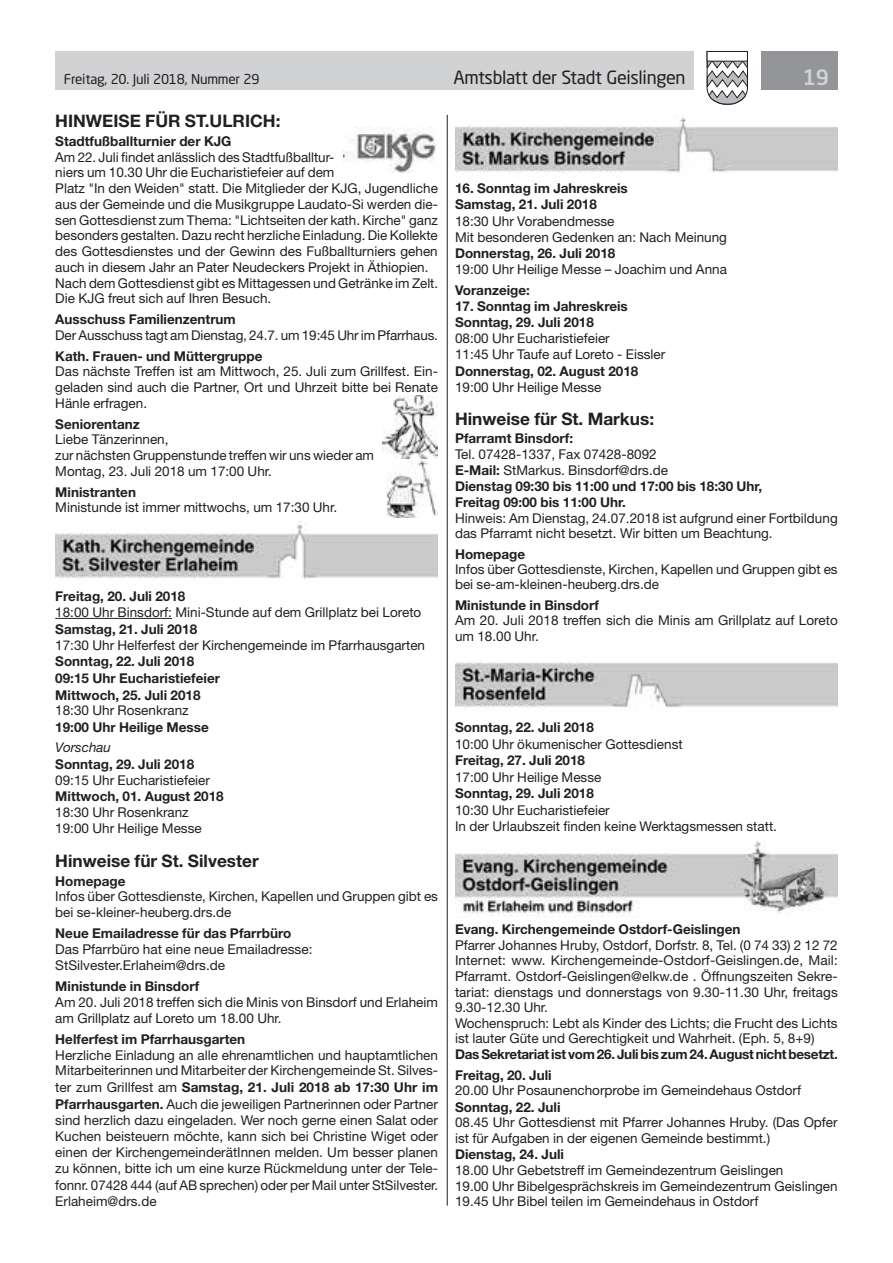
<style>
.page{position:relative;width:893px;height:1263px;background:#fff}
.page>*{position:absolute;margin:0;border:0;box-sizing:border-box;transform-origin:0 0}
.t1{font:500 21px "Neo Sans Std";color:#d1d2d4}
.t2{font:18px "Neo Sans Std";letter-spacing:-.02em;color:#231f20}
.t3{font:700 17.25px "Helvetica Neue LT Std";color:#231f20}
.t4{font:13.5px/15.8px "Helvetica Neue LT Std";color:#231f20}
.t5{font:700 13.5px/16.2px "Helvetica Neue LT Std";color:#231f20}
.t6{font:700 13.5px/20.5px "Helvetica Neue LT Std";letter-spacing:-.02em;color:#231f20}
.t7{font:13.5px "Neo Sans Std";letter-spacing:-.015em;color:#231f20}
.t8{font:italic 13.5px "Helvetica Neue LT Std";color:#231f20}
.s1{font-weight:400}
.s2{font-weight:700}
</style>
<div class="page">
<div style="left:55px;top:51px;width:639px;height:38px;background:#d1d2d4"></div>
<div style="left:761px;top:51px;width:77px;height:38px;background:#939598"></div>
<svg style="left:706px;top:51px;width:42px;height:54px"></svg>
<div style="left:707px;top:51px;width:41px;height:10px;background:#fff;border:1px solid #231f20"></div>
<hr style="left:447px;top:115px;width:1px;height:1090px;background:#231f20">
<hr style="left:55px;top:618px;width:117px;height:1px;background:#231f20">
<img style="left:55px;top:524px;width:383px;height:55px">
<img style="left:455px;top:115px;width:383px;height:58px">
<img style="left:455px;top:662px;width:383px;height:46px">
<img style="left:455px;top:841px;width:383px;height:76px">
<img style="left:343px;top:128px;width:93px;height:45px">
<img style="left:383px;top:395px;width:55px;height:64px">
<img style="left:386px;top:460px;width:52px;height:57px">
<p class="t7" style="left:64px;top:71px;width:197px">Freitag, 20. Juli 2018, Nummer 29</p>
<h2 class="t2" style="left:453px;top:66px;width:234px">Amtsblatt der Stadt Geislingen</h2>
<h1 class="t1" style="left:803px;top:64px;width:28px">19</h1>
<p class="t3" style="left:55px;top:110px;width:227px">HINWEISE FÜR ST.ULRICH:</p>
<p class="t5" style="left:55px;top:133px;width:178px">Stadtfußballturnier der KJG</p>
<p class="t4" style="left:55px;top:149px;width:384px">Am 22. Juli findet anlässlich des Stadtfußballtur-<br>niers um 10.30 Uhr die Eucharistiefeier auf dem<br>Platz "In den Weiden" statt. Die Mitglieder der KJG, Jugendliche aus der Gemeinde und die Musikgruppe Laudato-Si werden die&shy;sen Gottesdienst zum Thema: "Lichtseiten der kath. Kirche" ganz besonders gestalten. Dazu recht herzliche Einladung. Die Kollekte des Gottesdienstes und der Gewinn des Fußballturniers gehen auch in diesem Jahr an Pater Neudeckers Projekt in Äthiopien.<br>Nach dem Gottesdienst gibt es Mittagessen und Getränke im Zelt.<br>Die KJG freut sich auf Ihren Besuch.</p>
<p class="t5" style="left:55px;top:311px;width:182px">Ausschuss Familienzentrum</p>
<p class="t4" style="left:55px;top:327px;width:384px">Der Ausschuss tagt am Dienstag, 24.7. um 19:45 Uhr im Pfarrhaus.</p>
<p class="t5" style="left:55px;top:347px;width:209px">Kath. Frauen- und Müttergruppe</p>
<p class="t4" style="left:55px;top:363px;width:384px;text-align:justify">Das nächste Treffen ist am Mittwoch, 25. Juli zum Grillfest. Ein&shy;geladen sind auch die Partner, Ort und Uhrzeit bitte bei Renate Hänle erfragen.</p>
<p class="t5" style="left:55px;top:415px;width:86px">Seniorentanz</p>
<p class="t4" style="left:55px;top:431px;width:320px">Liebe Tänzerinnen,<br>zur nächsten Gruppenstunde treffen wir uns wieder am<br>Montag, 23. Juli 2018 um 17:00 Uhr.</p>
<p class="t5" style="left:55px;top:483px;width:82px">Ministranten</p>
<p class="t4" style="left:55px;top:499px;width:283px">Ministunde ist immer mittwochs, um 17:30 Uhr.</p>
<p class="t5" style="left:455px;top:179px;width:174px">16. Sonntag im Jahreskreis<br>Samstag, 21. Juli 2018</p>
<p class="t4" style="left:455px;top:212px;width:273px;line-height:16.2px">18:30 Uhr Vorabendmesse<br>Mit besonderen Gedenken an: Nach Meinung</p>
<p class="t5" style="left:455px;top:245px;width:162px">Donnerstag, 26. Juli 2018</p>
<p class="t4" style="left:455px;top:261px;width:273px">19:00 Uhr Heilige Messe – Joachim und Anna</p>
<p class="t5" style="left:455px;top:281px;width:77px">Voranzeige:</p>
<p class="t5" style="left:455px;top:298px;width:174px">17. Sonntag im Jahreskreis<br>Sonntag, 29. Juli 2018</p>
<p class="t4" style="left:455px;top:330px;width:212px;line-height:16.2px">08:00 Uhr Eucharistiefeier<br>11:45 Uhr Taufe auf Loreto - Eissler</p>
<p class="t5" style="left:455px;top:362px;width:185px">Donnerstag, 02. August 2018</p>
<p class="t4" style="left:455px;top:379px;width:148px">19:00 Uhr Heilige Messe</p>
<p class="t3" style="left:455px;top:408px;width:201px">Hinweise für St. Markus:</p>
<p class="t5" style="left:455px;top:430px;width:120px">Pfarramt Binsdorf:</p>
<p class="t5" style="left:455px;top:445px;width:309px"><span class="s1">Tel. 07428-1337, Fax 07428-8092<br></span>E-Mail: <span class="s1">StMarkus. Binsdorf@drs.de<br></span>Dienstag 09:30 bis 11:00 und 17:00 bis 18:30 Uhr, Freitag 09:00 bis 11:00 Uhr.</p>
<p class="t4" style="left:455px;top:510px;width:384px">Hinweis: Am Dienstag, 24.07.2018 ist aufgrund einer Fortbildung das Pfarramt nicht besetzt. Wir bitten um Beachtung.</p>
<p class="t5" style="left:455px;top:545px;width:72px">Homepage</p>
<p class="t4" style="left:455px;top:561px;width:384px">Infos über Gottesdienste, Kirchen, Kapellen und Gruppen gibt es bei se-am-kleinen-heuberg.drs.de</p>
<p class="t5" style="left:455px;top:597px;width:145px">Ministunde in Binsdorf</p>
<p class="t4" style="left:455px;top:613px;width:384px">Am 20. Juli 2018 treffen sich die Minis am Grillplatz auf Loreto um 18.00 Uhr.</p>
<p class="t5" style="left:55px;top:588px;width:132px">Freitag, 20. Juli 2018</p>
<p class="t4" style="left:55px;top:604px;width:368px">18:00 Uhr Binsdorf: Mini-Stunde auf dem Grillplatz bei Loreto</p>
<p class="t5" style="left:55px;top:620px;width:143px">Samstag, 21. Juli 2018</p>
<p class="t4" style="left:55px;top:637px;width:371px">17:30 Uhr Helferfest der Kirchengemeinde im Pfarrhausgarten</p>
<p class="t5" style="left:55px;top:653px;width:166px;line-height:16.6px">Sonntag, 22. Juli 2018<br>09:15 Uhr Eucharistiefeier<br>Mittwoch, 25. Juli 2018</p>
<p class="t4" style="left:55px;top:703px;width:135px">18:30 Uhr Rosenkranz</p>
<p class="t5" style="left:55px;top:719px;width:155px">19:00 Uhr Heilige Messe</p>
<p class="t8" style="left:55px;top:739px;width:57px">Vorschau</p>
<p class="t5" style="left:55px;top:756px;width:140px">Sonntag, 29. Juli 2018</p>
<p class="t4" style="left:55px;top:772px;width:156px">09:15 Uhr Eucharistiefeier</p>
<p class="t5" style="left:55px;top:788px;width:170px">Mittwoch, 01. August 2018</p>
<p class="t4" style="left:55px;top:804px;width:148px">18:30 Uhr Rosenkranz<br>19:00 Uhr Heilige Messe</p>
<p class="t3" style="left:55px;top:850px;width:205px">Hinweise für St. Silvester</p>
<p class="t5" style="left:55px;top:872px;width:72px">Homepage</p>
<p class="t4" style="left:55px;top:888px;width:384px">Infos über Gottesdienste, Kirchen, Kapellen und Gruppen gibt es bei se-kleiner-heuberg.drs.de</p>
<p class="t5" style="left:55px;top:925px;width:237px">Neue Emailadresse für das Pfarrbüro</p>
<p class="t4" style="left:55px;top:941px;width:259px">Das Pfarrbüro hat eine neue Emailadresse:<br>StSilvester.Erlaheim@drs.de</p>
<p class="t5" style="left:55px;top:978px;width:145px">Ministunde in Binsdorf</p>
<p class="t4" style="left:55px;top:994px;width:384px">Am 20. Juli 2018 treffen sich die Minis von Binsdorf und Erlaheim am Grillplatz auf Loreto um 18.00 Uhr.</p>
<p class="t5" style="left:55px;top:1030px;width:191px">Helferfest im Pfarrhausgarten</p>
<p class="t4" style="left:55px;top:1046px;width:384px;line-height:16.2px;text-align:justify">Herzliche Einladung an alle ehrenamtlichen und hauptamtlichen Mitarbeiterinnen und Mitarbeiter der Kirchengemeinde St. Silves&shy;ter zum Grillfest am <span class="s2">Samstag, 21. Juli 2018 ab 17:30 Uhr im Pfarrhausgarten.</span> Auch die jeweiligen Partnerinnen oder Partner sind herzlich dazu eingeladen. Wer noch gerne einen Salat oder Kuchen beisteuern möchte, kann sich bei Christine Wiget oder einen der KirchengemeinderätInnen melden. Um besser planen zu können, bitte ich um eine kurze Rückmeldung unter der Tele&shy;fonnr. 07428 444 (auf AB sprechen) oder per Mail unter StSilvester.<br>Erlaheim@drs.de</p>
<p class="t5" style="left:455px;top:719px;width:140px">Sonntag, 22. Juli 2018</p>
<p class="t4" style="left:455px;top:736px;width:229px">10:00 Uhr ökumenischer Gottesdienst</p>
<p class="t5" style="left:455px;top:752px;width:132px">Freitag, 27. Juli 2018</p>
<p class="t4" style="left:455px;top:769px;width:148px">17:00 Uhr Heilige Messe</p>
<p class="t5" style="left:455px;top:785px;width:140px">Sonntag, 29. Juli 2018</p>
<p class="t4" style="left:455px;top:802px;width:324px;line-height:16.5px">10:30 Uhr Eucharistiefeier<br>In der Urlaubszeit finden keine Werktagsmessen statt.</p>
<p class="t5" style="left:455px;top:921px;width:287px">Evang. Kirchengemeinde Ostdorf-Geislingen</p>
<p class="t4" style="left:455px;top:937px;width:384px">Pfarrer Johannes Hruby, Ostdorf, Dorfstr. 8, Tel. (0 74 33) 2 12 72<br>Internet: www. Kirchengemeinde-Ostdorf-Geislingen.de, Mail:<br>Pfarramt. Ostdorf-Geislingen@elkw.de . Öffnungszeiten Sekre&shy;tariat: dienstags und donnerstags von 9.30-11.30 Uhr, freitags 9.30-12.30 Uhr.<br>Wochenspruch: Lebt als Kinder des Lichts; die Frucht des Lichts ist lauter Güte und Gerechtigkeit und Wahrheit. (Eph. 5, 8+9)</p>
<p class="t6" style="left:455px;top:1043px;width:384px">Das Sekretariat ist vom 26. Juli bis zum 24. August nicht besetzt.<br>Freitag, 20. Juli</p>
<p class="t4" style="left:455px;top:1082px;width:347px">20.00 Uhr Posaunenchorprobe im Gemeindehaus Ostdorf</p>
<p class="t5" style="left:455px;top:1098px;width:107px">Sonntag, 22. Juli</p>
<p class="t4" style="left:455px;top:1114px;width:384px">08.45 Uhr Gottesdienst mit Pfarrer Johannes Hruby. (Das Opfer ist für Aufgaben in der eigenen Gemeinde bestimmt.)</p>
<p class="t5" style="left:455px;top:1146px;width:110px">Dienstag, 24. Juli</p>
<p class="t4" style="left:455px;top:1162px;width:384px">18.00 Uhr Gebetstreff im Gemeindezentrum Geislingen<br>19.00 Uhr Bibelgesprächskreis im Gemeindezentrum Geislingen<br>19.45 Uhr Bibel teilen im Gemeindehaus in Ostdorf</p>
</div>
